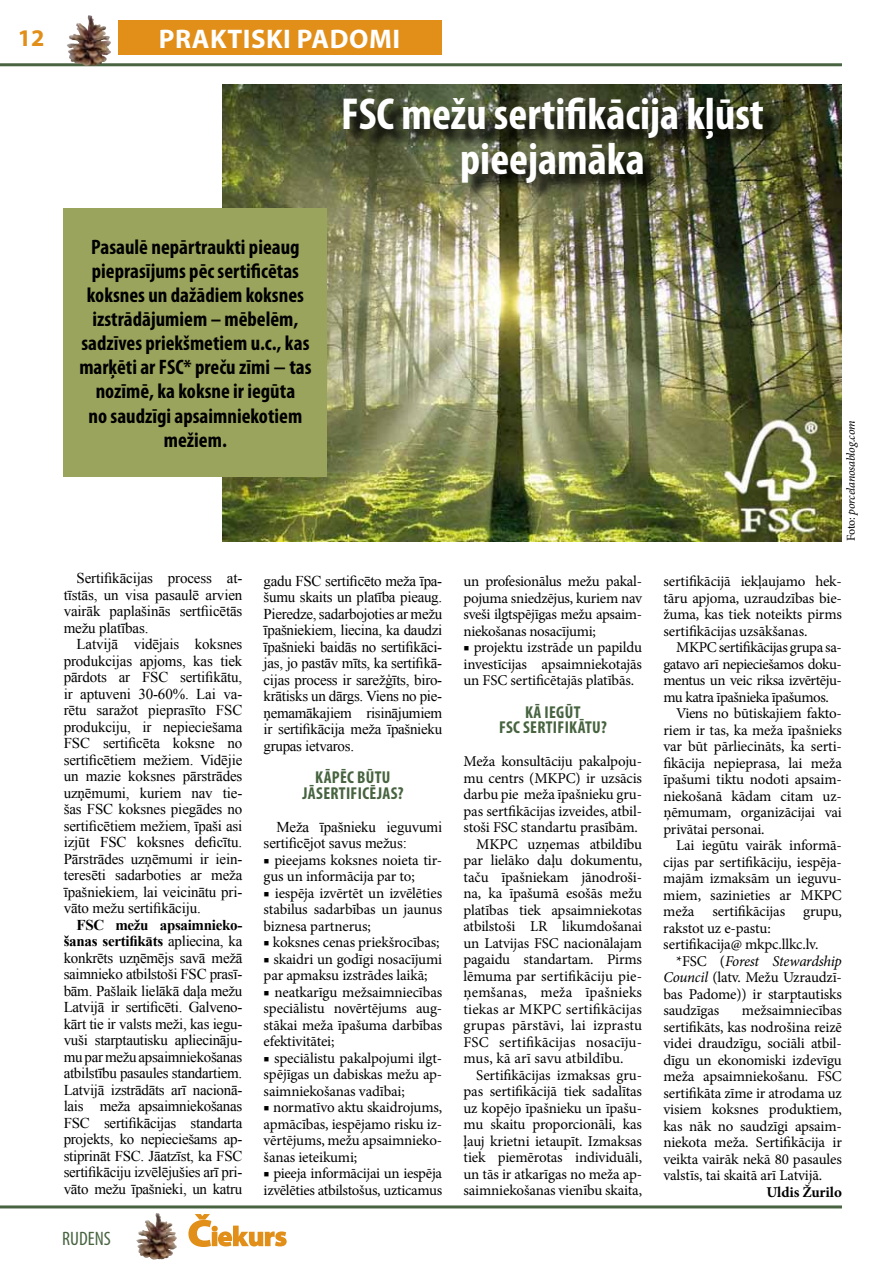
<style>
.page{position:relative;width:893px;height:1263px;background:#fff}
.page>*{position:absolute;margin:0;border:0;box-sizing:border-box;transform-origin:0 0}
.t1{font:700 condensed 45px/45px "Myriad Pro";color:#fff;text-align:center}
.t2{font:700 27px "Myriad Pro";letter-spacing:.02em;color:#fff}
.t3{font:700 24px "Myriad Pro";color:#e18f19}
.t4{font:700 condensed 21px/24px "Myriad Pro";color:#000;text-align:center}
.t5{font:condensed 19.5px "Myriad Pro";color:#476340}
.t6{font:700 condensed 17.25px/15.8px "Myriad Pro";letter-spacing:.02em;color:#476340;text-align:center}
.t7{font:15px/16.5px "Minion Pro";letter-spacing:-.01em;color:#000;text-align:justify}
.t8{font:15px/16.5px "Times New Roman";letter-spacing:-.01em;color:#000;text-align:justify}
.t9{font:15px "Minion Pro";letter-spacing:-.03em;color:#000}
.t10{font:15px "Minion Pro";letter-spacing:.01em;color:#000}
.t11{font:italic 15px "Minion Pro";letter-spacing:-.02em;color:#000}
.t12{font:700 15px "Minion Pro";letter-spacing:-.01em;color:#000}
.t13{font:italic 12px "Minion Pro";letter-spacing:-.02em;color:#000}
.s1{font-weight:700}
.s2{font-style:normal}
.s3{font-style:italic}
</style>
<div class="page">
<hr style="left:0;top:63px;width:842px;height:3px;background:#476340">
<hr style="left:0;top:1205px;width:842px;height:3px;background:#476340">
<img style="left:73px;top:15px;width:16px;height:20px">
<img style="left:138px;top:1213px;width:18px;height:26px">
<svg style="left:188px;top:1214px;width:99px;height:33px"></svg>
<div style="left:118px;top:20px;width:323px;height:34px;background:#e18f19"></div>
<img style="left:222px;top:85px;width:620px;height:456px">
<img style="left:346px;top:100px;width:435px;height:101px">
<div style="left:64px;top:208px;width:263px;height:269px;background:#9ba45c"></div>
<h3 class="t3" style="left:18px;top:22px;width:28px">12</h3>
<h2 class="t2" style="left:159px;top:21px;width:239px">PRAKTISKI PADOMI</h2>
<h1 class="t1" style="left:341px;top:91px;width:424px">FSC mežu sertifikācija kļūst pieejamāka</h1>
<p class="t4" style="left:79px;top:235px;width:234px">Pasaulē nepārtraukti pieaug pieprasījums pēc sertificētas koksnes un dažādiem koksnes izstrādājumiem – mēbelēm, sadzīves priekšmetiem u.c., kas marķēti ar FSC* preču zīmi − tas nozīmē, ka koksne ir iegūta<br>no saudzīgi apsaimniekotiem mežiem.</p>
<p class="t8" style="left:64px;top:570px;width:180px;text-indent:13px">Sertifikācijas process at&shy;tīstās, un visa pasaulē arvien vairāk paplašinās sertfiicētās mežu platības.</p>
<p class="t8" style="left:64px;top:636px;width:180px;text-indent:13px">Latvijā vidējais koksnes produkcijas apjoms, kas tiek pārdots ar FSC sertifikātu, ir aptuveni 30-60%. Lai va&shy;rētu saražot pieprasīto FSC produkciju, ir nepieciešama FSC sertificēta koksne no sertificētiem mežiem. Vidējie un mazie koksnes pārstrādes uzņēmumi, kuriem nav tie&shy;šas FSC koksnes piegādes no sertificētiem mežiem, īpaši asi izjūt FSC koksnes deficītu.<br>Pārstrādes uzņēmumi ir iein&shy;teresēti sadarboties ar meža īpašniekiem, lai veicinātu pri&shy;vāto mežu sertifikāciju.</p>
<p class="t8" style="left:64px;top:916px;width:180px;text-indent:13px"><span class="s1">FSC mežu apsaimnieko&shy;šanas sertifikāts</span> apliecina, ka konkrēts uzņēmējs savā mežā saimnieko atbilstoši FSC prasī&shy;bām. Pašlaik lielākā daļa mežu Latvijā ir sertificēti. Galveno&shy;kārt tie ir valsts meži, kas iegu&shy;vuši starptautisku apliecināju&shy;mu par mežu apsaimniekošanas atbilstību pasaules standartiem.<br>Latvijā izstrādāts arī nacionā&shy;lais meža apsaimniekošanas FSC sertifikācijas standarta projekts, ko nepieciešams ap&shy;stiprināt FSC. Jāatzīst, ka FSC sertifikāciju izvēlējušies arī pri&shy;vāto mežu īpašnieki, un katru</p>
<h3 class="t5" style="left:62px;top:1227px;width:50px">RUDENS</h3>
<p class="t8" style="left:264px;top:572px;width:180px">gadu FSC sertificēto meža īpa&shy;šumu skaits un platība pieaug.<br>Pieredze, sadarbojoties ar mežu īpašniekiem, liecina, ka daudzi īpašnieki baidās no sertifikāci&shy;jas, jo pastāv mīts, ka sertifikā&shy;cijas process ir sarežģīts, biro&shy;krātisks un dārgs. Viens no pie&shy;ņemamākajiem risinājumiem ir sertifikācija meža īpašnieku grupas ietvaros.</p>
<p class="t6" style="left:302px;top:769px;width:103px">Kāpēc būtu jāsertificējas?</p>
<p class="t8" style="left:264px;top:818px;width:180px;text-indent:13px">Meža īpašnieku ieguvumi sertificējot savus mežus:</p>
<p class="t7" style="left:264px;top:852px;width:180px">■ pieejams koksnes noieta tir&shy;gus un informācija par to;</p>
<p class="t7" style="left:264px;top:885px;width:180px">■ iespēja izvērtēt un izvēlēties stabilus sadarbības un jaunus biznesa partnerus;</p>
<p class="t7" style="left:264px;top:934px;width:177px">■ koksnes cenas priekšrocības;</p>
<p class="t7" style="left:264px;top:951px;width:180px">■ skaidri un godīgi nosacījumi par apmaksu izstrādes laikā;</p>
<p class="t7" style="left:264px;top:984px;width:180px">■ neatkarīgu mežsaimniecības speciālistu novērtējums aug&shy;stākai meža īpašuma darbības efektivitātei;</p>
<p class="t7" style="left:264px;top:1050px;width:180px">■ speciālistu pakalpojumi ilgt&shy;spējīgas un dabiskas mežu ap&shy;saimniekošanas vadībai;</p>
<p class="t7" style="left:264px;top:1099px;width:180px">■ normatīvo aktu skaidrojums, apmācības, iespējamo risku iz&shy;vērtējums, mežu apsaimnieko&shy;šanas ieteikumi;</p>
<p class="t7" style="left:264px;top:1165px;width:180px">■ pieeja informācijai un iespēja izvēlēties atbilstošus, uzticamus</p>
<p class="t7" style="left:463px;top:573px;width:180px">un profesionālus mežu pakal&shy;pojuma sniedzējus, kuriem nav sveši ilgtspējīgas mežu apsaim&shy;niekošanas nosacījumi;</p>
<p class="t7" style="left:463px;top:639px;width:180px">■ projektu izstrāde un papildu investīcijas apsaimniekotajās un FSC sertificētajās platībās.</p>
<p class="t6" style="left:499px;top:704px;width:109px">Kā iegūt<br>FSC sertifikātu?</p>
<p class="t7" style="left:463px;top:753px;width:180px">Meža konsultāciju pakalpoju-</p>
<p class="t7" style="left:463px;top:770px;width:180px">mu centrs (MKPC) ir uzsācis</p>
<p class="t7" style="left:463px;top:786px;width:180px">darbu pie meža īpašnieku gru-</p>
<p class="t7" style="left:463px;top:803px;width:180px">pas sertfikācijas izveides, atbil-</p>
<p class="t7" style="left:463px;top:819px;width:176px">stoši FSC standartu prasībām.</p>
<p class="t7" style="left:476px;top:836px;width:167px">MKPC uzņemas atbildību</p>
<p class="t7" style="left:463px;top:852px;width:180px">par lielāko daļu dokumentu,</p>
<p class="t7" style="left:463px;top:869px;width:180px">taču īpašniekam jānodroši-</p>
<p class="t7" style="left:463px;top:885px;width:180px">na, ka īpašumā esošās mežu</p>
<p class="t7" style="left:463px;top:902px;width:180px">platības tiek apsaimniekotas</p>
<p class="t7" style="left:463px;top:918px;width:180px">atbilstoši LR likumdošanai</p>
<p class="t7" style="left:463px;top:935px;width:180px">un Latvijas FSC nacionālajam</p>
<p class="t7" style="left:463px;top:951px;width:180px">pagaidu standartam. Pirms</p>
<p class="t7" style="left:463px;top:968px;width:180px">lēmuma par sertifikāciju pie-</p>
<p class="t10" style="left:463px;top:982px;width:180px">ņemšanas, meža īpašnieks</p>
<p class="t10" style="left:463px;top:999px;width:180px">tiekas ar MKPC sertifikācijas</p>
<p class="t7" style="left:463px;top:1017px;width:180px">grupas pārstāvi, lai izprastu</p>
<p class="t10" style="left:463px;top:1032px;width:180px">FSC sertifikācijas nosacīju-</p>
<p class="t10" style="left:463px;top:1048px;width:162px">mus, kā arī savu atbildību.</p>
<p class="t7" style="left:476px;top:1067px;width:167px">Sertifikācijas izmaksas gru-</p>
<p class="t7" style="left:463px;top:1083px;width:180px">pas sertifikācijā tiek sadalītas</p>
<p class="t7" style="left:463px;top:1100px;width:180px">uz kopējo īpašnieku un īpašu-</p>
<p class="t7" style="left:463px;top:1116px;width:180px">mu skaitu proporcionāli, kas</p>
<p class="t7" style="left:463px;top:1133px;width:180px">ļauj krietni ietaupīt. Izmaksas</p>
<p class="t7" style="left:463px;top:1149px;width:180px">tiek piemērotas individuāli,</p>
<p class="t7" style="left:463px;top:1166px;width:180px">un tās ir atkarīgas no meža ap-</p>
<p class="t7" style="left:463px;top:1182px;width:180px">saimniekošanas vienību skaita,</p>
<p class="t13" style="left:843px;top:541px;width:122px;rotate:-90deg"><span class="s2">Foto:</span> porcelanosablog.com</p>
<p class="t7" style="left:663px;top:573px;width:180px">sertifikācijā iekļaujamo hek&shy;tāru apjoma, uzraudzības bie&shy;žuma, kas tiek noteikts pirms sertifikācijas uzsākšanas.</p>
<p class="t9" style="left:676px;top:637px;width:167px">MKPC sertifikācijas grupa sa-</p>
<p class="t9" style="left:663px;top:654px;width:178px">gatavo arī nepieciešamos doku-</p>
<p class="t9" style="left:663px;top:670px;width:180px">mentus un veic riksa izvērtēju-</p>
<p class="t9" style="left:663px;top:687px;width:167px">mu katra īpašnieka īpašumos.</p>
<p class="t7" style="left:676px;top:705px;width:167px">Viens no būtiskajiem fakto-</p>
<p class="t7" style="left:663px;top:722px;width:180px">riem ir tas, ka meža īpašnieks</p>
<p class="t7" style="left:663px;top:738px;width:180px">var būt pārliecināts, ka serti-</p>
<p class="t7" style="left:663px;top:755px;width:180px">fikācija nepieprasa, lai meža</p>
<p class="t7" style="left:663px;top:771px;width:180px">īpašumi tiktu nodoti apsaim-</p>
<p class="t7" style="left:663px;top:788px;width:180px">niekošanā kādam citam uz-</p>
<p class="t7" style="left:663px;top:804px;width:180px">ņēmumam, organizācijai vai</p>
<p class="t7" style="left:663px;top:821px;width:103px">privātai personai.</p>
<p class="t7" style="left:676px;top:837px;width:167px">Lai iegūtu vairāk informā-</p>
<p class="t7" style="left:663px;top:854px;width:180px">cijas par sertifikāciju, iespēja-</p>
<p class="t7" style="left:663px;top:870px;width:180px">majām izmaksām un ieguvu-</p>
<p class="t7" style="left:663px;top:887px;width:180px">miem, sazinieties ar MKPC</p>
<p class="t7" style="left:663px;top:903px;width:180px">meža sertifikācijas grupu,</p>
<p class="t7" style="left:663px;top:920px;width:109px">rakstot uz e-pastu:</p>
<p class="t7" style="left:663px;top:936px;width:157px">sertifikacija@ mkpc.llkc.lv.</p>
<p class="t11" style="left:676px;top:951px;width:167px"><span class="s2">*FSC (</span>Forest Stewardship</p>
<p class="t7" style="left:663px;top:969px;width:180px"><span class="s3">Council</span> (latv. Mežu Uzraudzī-</p>
<p class="t7" style="left:663px;top:986px;width:180px">bas Padome)) ir starptautisks</p>
<p class="t7" style="left:663px;top:1002px;width:57px">saudzīgas</p>
<p class="t7" style="left:663px;top:1002px;width:180px;text-indent:79px">mežsaimniecības sertifikāts, kas nodrošina reizē videi draudzīgu, sociāli atbil&shy;dīgu un ekonomiski izdevīgu meža apsaimniekošanu. FSC sertifikāta zīme ir atrodama uz visiem koksnes produktiem, kas nāk no saudzīgi apsaim&shy;niekota meža. Sertifikācija ir veikta vairāk nekā 80 pasaules valstīs, tai skaitā arī Latvijā.</p>
<p class="t12" style="left:766px;top:1181px;width:77px">Uldis Žurilo</p>
</div>
